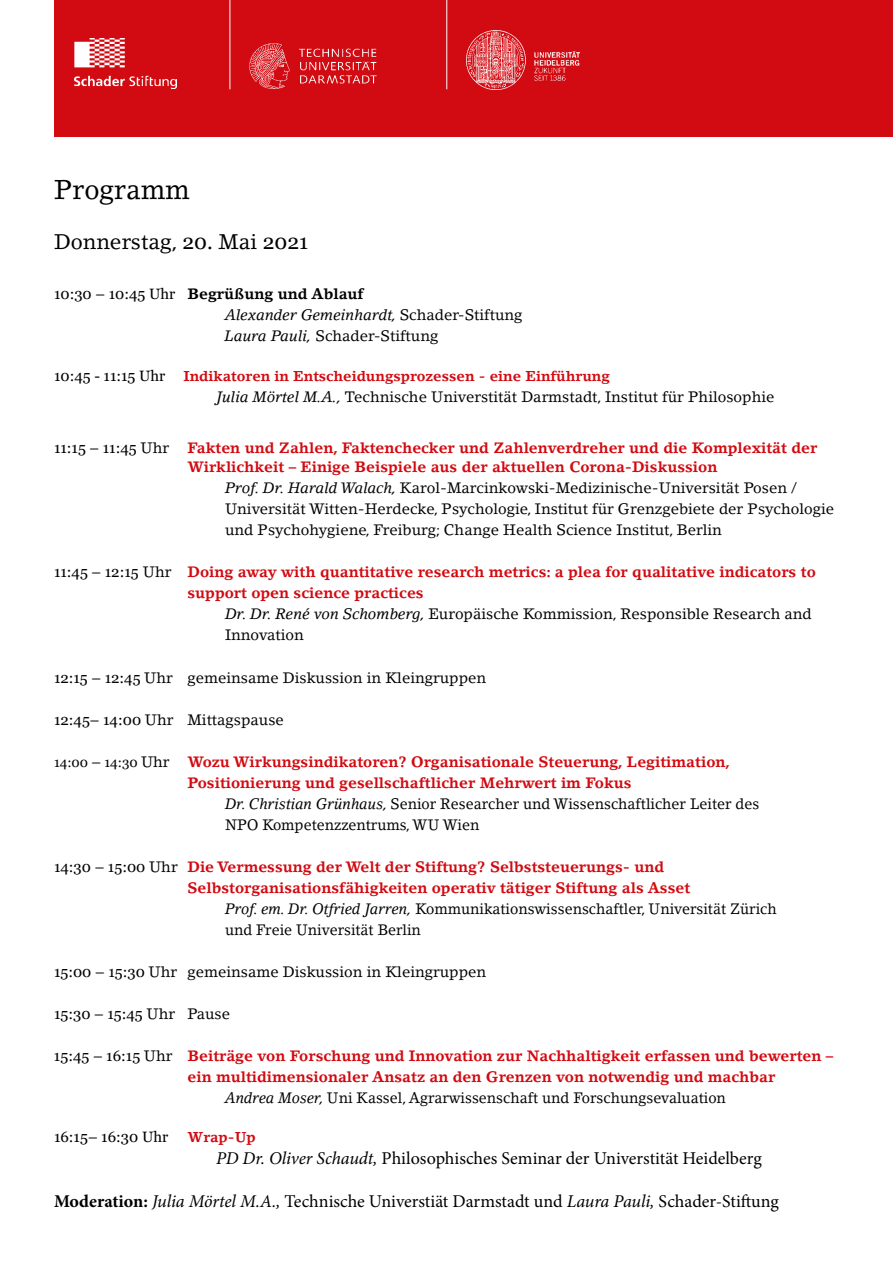
<style>
.page{position:relative;width:893px;height:1263px;background:#fff}
.page>*{position:absolute;margin:0;border:0;box-sizing:border-box;transform-origin:0 0}
.t1{font:27px "Lino Letter Std";color:#000}
.t2{font:21px "Lino Letter Std";color:#000}
.t3{font:18px "Minion Pro";color:#000}
.t4{font:700 15px/21px "Lino Letter Std";color:#d20a11}
.t5{font:15px/21px "Lino Letter Std";color:#000}
.t6{font:15px/21px "Lino Letter Std";color:#000;scale:.96 1}
.t7{font:italic 15px/21px "Lino Letter Std";color:#000}
.t8{font:15px "Georgia";color:#000}
.t9{font:700 14.25px "Lino Letter Std";color:#d20a11}
.s1{font-family:"Georgia"}
.s2{font-family:"Georgia";font-style:normal}
.s3{font-weight:700;font-style:normal}
.s4{font-style:normal}
.s5{font-family:"Georgia";font-weight:400;font-size:15px;color:#000}
.s6{font-style:italic}
.s7{font-family:"Georgia";font-weight:400;color:#000}
.s8{font-weight:400;color:#000}
.s9{font-family:"Georgia";font-weight:400;font-size:13.5px;color:#000}
.s10{font-family:"Lino Letter Std"}
.s11{font-weight:700}
</style>
<div class="page">
<div style="left:54px;top:0;width:839px;height:137px;background:#d20a11"></div>
<img style="left:74px;top:38px;width:102px;height:50px">
<hr style="left:230px;top:0;width:1px;height:89px;background:#fff">
<hr style="left:446px;top:0;width:1px;height:89px;background:#fff">
<img style="left:249px;top:43px;width:128px;height:46px">
<img style="left:466px;top:30px;width:114px;height:59px">
<h1 class="t1" style="left:54px;top:173px;width:137px">Programm</h1>
<h2 class="t2" style="left:54px;top:229px;width:256px">Donnerstag, <span class="s1">20.</span> Mai <span class="s1">2021</span></h2>
<p class="t7" style="left:224px;top:283px;width:300px;text-indent:-170px"><span class="s2">10:30 – 10:45 Uhr</span> <span class="s3">Begrüßung und Ablauf<br></span>Alexander Gemeinhardt, <span class="s4">Schader-Stiftung<br></span>Laura Pauli, <span class="s4">Schader-Stiftung</span></p>
<p class="t9" style="left:54px;top:367px;width:557px"><span class="s5">10:45 - 11:15 Uhr</span> Indikatoren in Entscheidungsprozessen - eine Einführung</p>
<p class="t5" style="left:216px;top:387px;width:560px"><span class="s6">Julia Mörtel M.A.,</span> Technische Universtität Darmstadt, Institut für Philosophie</p>
<p class="t4" style="left:188px;top:438px;width:631px;line-height:19px;text-indent:-134px"><span class="s7">11:15 – 11:45</span> <span class="s8">Uhr</span> Fakten und Zahlen, Faktenchecker und Zahlenverdreher und die Komplexität der<br>Wirklichkeit – Einige Beispiele aus der aktuellen Corona-Diskussion</p>
<p class="t5" style="left:225px;top:477px;width:611px"><span class="s6">Prof. Dr. Harald Walach,</span> Karol-Marcinkowski-Medizinische-Universität Posen /<br>Universität Witten-Herdecke, Psychologie, Institut für Grenzgebiete der Psychologie und Psychohygiene, Freiburg; Change Health Science Institut, Berlin</p>
<p class="t4" style="left:188px;top:561px;width:630px;text-indent:-134px"><span class="s7">11:45 – 12:15</span> <span class="s8">Uhr</span> Doing away with quantitative research metrics: a plea for qualitative indicators to support open science practices</p>
<p class="t5" style="left:225px;top:603px;width:588px"><span class="s6">Dr. Dr. René von Schomberg,</span> Europäische Kommission, Responsible Research and<br>Innovation</p>
<p class="t5" style="left:54px;top:667px;width:434px"><span class="s1">12:15 – 12:45</span> Uhr gemeinsame Diskussion in Kleingruppen</p>
<p class="t5" style="left:54px;top:709px;width:231px"><span class="s1">12:45– 14:00</span> Uhr Mittagspause</p>
<p class="t4" style="left:187px;top:751px;width:544px;text-indent:-133px"><span class="s9">14:00</span> <span class="s7">–</span> <span class="s9">14:30</span> <span class="s8">Uhr</span> Wozu Wirkungsindikatoren? Organisationale Steuerung, Legitimation,<br>Positionierung und gesellschaftlicher Mehrwert im Fokus</p>
<p class="t6" style="left:225px;top:793px;width:558px"><span class="s6">Dr. Christian Grünhaus,</span> Senior Researcher und Wissenschaftlicher Leiter des<br>NPO Kompetenzzentrums, WU Wien</p>
<p class="t4" style="left:54px;top:856px;width:612px"><span class="s7">14:30 – 15:00</span> <span class="s8">Uhr</span> Die Vermessung der Welt der Stiftung? Selbststeuerungs- und</p>
<p class="t4" style="left:188px;top:877px;width:504px">Selbstorganisationsfähigkeiten operativ tätiger Stiftung als Asset</p>
<p class="t6" style="left:225px;top:898px;width:576px"><span class="s6">Prof. em. Dr. Otfried Jarren,</span> Kommunikationswissenschaftler, Universität Zürich</p>
<p class="t6" style="left:225px;top:919px;width:206px">und Freie Universität Berlin</p>
<p class="t5" style="left:54px;top:961px;width:434px"><span class="s1">15:00 – 15:30</span> Uhr gemeinsame Diskussion in Kleingruppen</p>
<p class="t8" style="left:54px;top:1005px;width:178px">15:30 – 15:45 <span class="s10">Uhr Pause</span></p>
<p class="t4" style="left:54px;top:1045px;width:781px"><span class="s7">15:45 – 16:15</span> <span class="s8">Uhr</span> Beiträge von Forschung und Innovation zur Nachhaltigkeit erfassen und bewerten –</p>
<p class="t4" style="left:187px;top:1066px;width:589px">ein multidimensionaler Ansatz an den Grenzen von notwendig und machbar</p>
<p class="t6" style="left:225px;top:1087px;width:523px"><span class="s6">Andrea Moser,</span> Uni Kassel, Agrarwissenschaft und Forschungsevaluation</p>
<p class="t8" style="left:54px;top:1128px;width:116px">16:15– 16:30 Uhr</p>
<p class="t9" style="left:188px;top:1128px;width:70px">Wrap-Up</p>
<p class="t3" style="left:216px;top:1146px;width:547px"><span class="s6">PD Dr. Oliver Schaudt,</span> Philosophisches Seminar der Universtität Heidelberg</p>
<p class="t3" style="left:54px;top:1189px;width:726px"><span class="s11">Moderation:</span> <span class="s6">Julia Mörtel M.A.,</span> Technische Universtiät Darmstadt und <span class="s6">Laura Pauli,</span> Schader-Stiftung</p>
</div>
